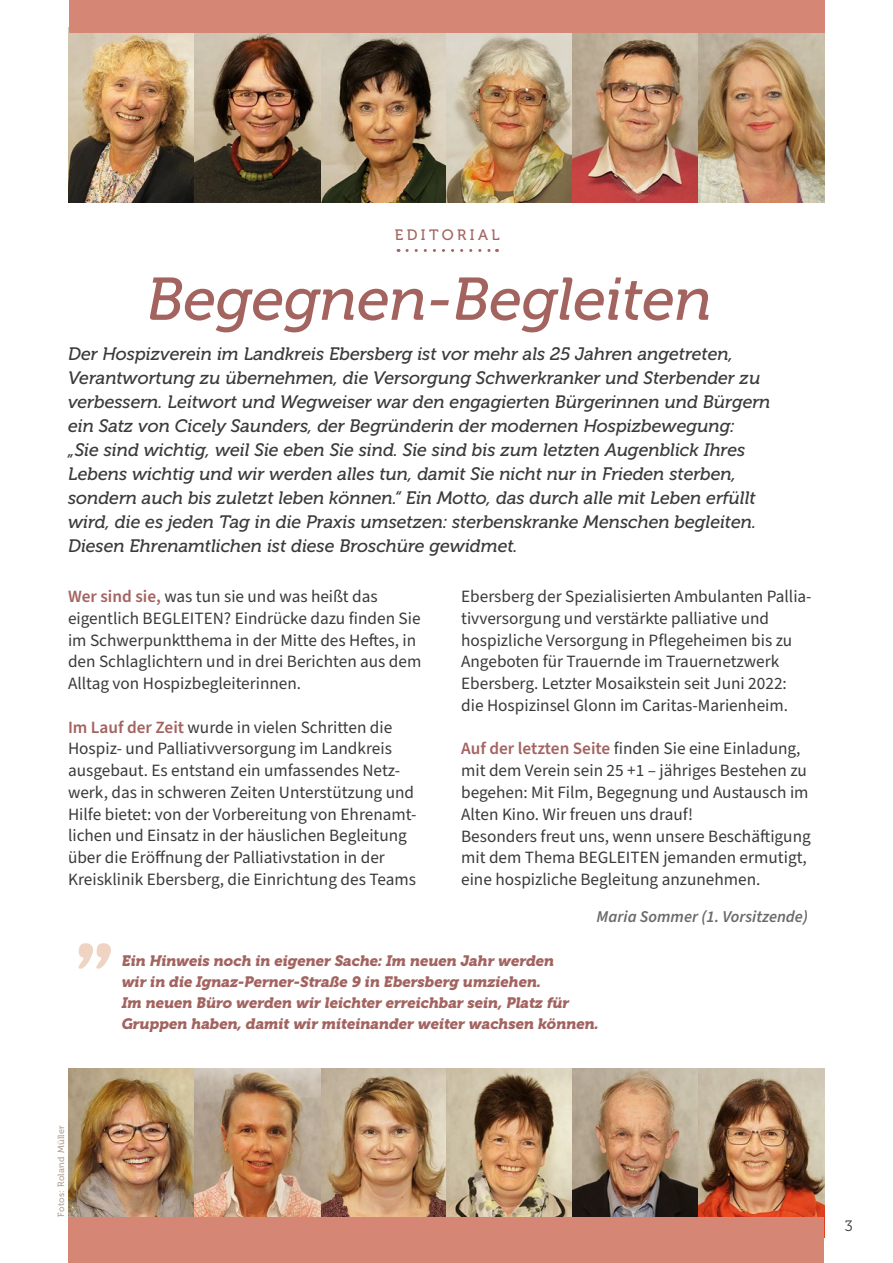
<style>
.page{position:relative;width:893px;height:1263px;background:#fff}
.page>*{position:absolute;margin:0;border:0;box-sizing:border-box;transform-origin:0 0}
.t1{font:105px "Scriptorama Markdown JF";color:#f0d4c3}
.t2{font:italic 60px "Museo 500";color:#a36460}
.t3{font:italic 18px/24px "Museo 500";color:#3a3a39}
.t4{font:17.25px/21.8px "Source Sans Pro";color:#3a3a39}
.t5{font:italic 600 16.5px "Source Sans Pro";color:#6a6a69}
.t6{font:italic 15px/21px "Museo 900";color:#a36460}
.t7{font:15px "Museo 500";letter-spacing:.23em;color:#a36460}
.t8{font:15px "Museo 300";color:#3a3a39}
.t9{font:9px "Museo 500";letter-spacing:.03em;color:#b2a094}
.s1{font-weight:600;color:#a36460}
</style>
<div class="page">
<svg style="left:407px;top:249px;width:90px;height:3px"></svg>
<img style="left:69px;top:33px;width:126px;height:169px">
<img style="left:69px;top:1069px;width:252px;height:148px">
<img style="left:195px;top:33px;width:252px;height:169px">
<img style="left:321px;top:1069px;width:126px;height:148px">
<img style="left:447px;top:33px;width:251px;height:169px">
<img style="left:447px;top:1069px;width:126px;height:148px">
<img style="left:573px;top:1069px;width:125px;height:148px">
<img style="left:698px;top:33px;width:126px;height:169px">
<img style="left:698px;top:1069px;width:126px;height:148px">
<div style="left:69px;top:0;width:756px;height:33px;background:#d68675"></div>
<div style="left:69px;top:1217px;width:755px;height:46px;background:#d68675"></div>
<p class="t7" style="left:395px;top:227px;width:106px">EDITORIAL</p>
<h2 class="t2" style="left:147px;top:266px;width:567px">Begegnen-Begleiten</h2>
<p class="t3" style="left:68px;top:342px;width:704px">Der Hospizverein im Landkreis Ebersberg ist vor mehr als 25 Jahren angetreten, Verantwortung zu übernehmen, die Versorgung Schwerkranker und Sterbender zu verbessern. Leitwort und Wegweiser war den engagierten Bürgerinnen und Bürgern ein Satz von Cicely Saunders, der Begründerin der modernen Hospizbewegung:<br>„Sie sind wichtig, weil Sie eben Sie sind. Sie sind bis zum letzten Augenblick Ihres Lebens wichtig und wir werden alles tun, damit Sie nicht nur in Frieden sterben, sondern auch bis zuletzt leben können.“ Ein Motto, das durch alle mit Leben erfüllt wird, die es jeden Tag in die Praxis umsetzen: sterbenskranke Menschen begleiten.<br>Diesen Ehrenamtlichen ist diese Broschüre gewidmet.</p>
<p class="t4" style="left:68px;top:586px;width:355px"><span class="s1">Wer sind sie,</span> was tun sie und was heißt das eigentlich BEGLEITEN? Eindrücke dazu finden Sie im Schwerpunktthema in der Mitte des Heftes, in den Schlaglichtern und in drei Berichten aus dem Alltag von Hospizbegleiterinnen.</p>
<p class="t4" style="left:68px;top:717px;width:350px"><span class="s1">Im Lauf der Zeit</span> wurde in vielen Schritten die Hospiz- und Palliativversorgung im Landkreis ausgebaut. Es entstand ein umfassendes Netz&shy;werk, das in schweren Zeiten Unterstützung und Hilfe bietet: von der Vorbereitung von Ehrenamt&shy;lichen und Einsatz in der häuslichen Begleitung über die Eröffnung der Palliativstation in der Kreisklinik Ebersberg, die Einrichtung des Teams</p>
<p class="t4" style="left:461px;top:586px;width:352px">Ebersberg der Spezialisierten Ambulanten Pallia&shy;tivversorgung und verstärkte palliative und hospizliche Versorgung in Pflegeheimen bis zu Angeboten für Trauernde im Trauernetzwerk Ebersberg. Letzter Mosaikstein seit Juni 2022: die Hospizinsel Glonn im Caritas-Marienheim.</p>
<p class="t4" style="left:461px;top:738px;width:351px"><span class="s1">Auf der letzten Seite</span> finden Sie eine Einladung, mit dem Verein sein 25 +1 – jähriges Bestehen zu begehen: Mit Film, Begegnung und Austausch im Alten Kino. Wir freuen uns drauf!<br>Besonders freut uns, wenn unsere Beschäftigung mit dem Thema BEGLEITEN jemanden ermutigt, eine hospizliche Begleitung anzunehmen.</p>
<p class="t5" style="left:597px;top:905px;width:213px">Maria Sommer (1. Vorsitzende)</p>
<h1 class="t1" style="left:70px;top:921px;width:47px">"</h1>
<p class="t6" style="left:122px;top:950px;width:479px">Ein Hinweis noch in eigener Sache: Im neuen Jahr werden<br>wir in die Ignaz-Perner-Straße 9 in Ebersberg umziehen.<br>Im neuen Büro werden wir leichter erreichbar sein, Platz für Gruppen haben, damit wir miteinander weiter wachsen können.</p>
<p class="t9" style="left:56px;top:1217px;width:93px;rotate:-90deg">Fotos: Roland Müller</p>
<p class="t8" style="left:845px;top:1217px;width:9px">3</p>
</div>
